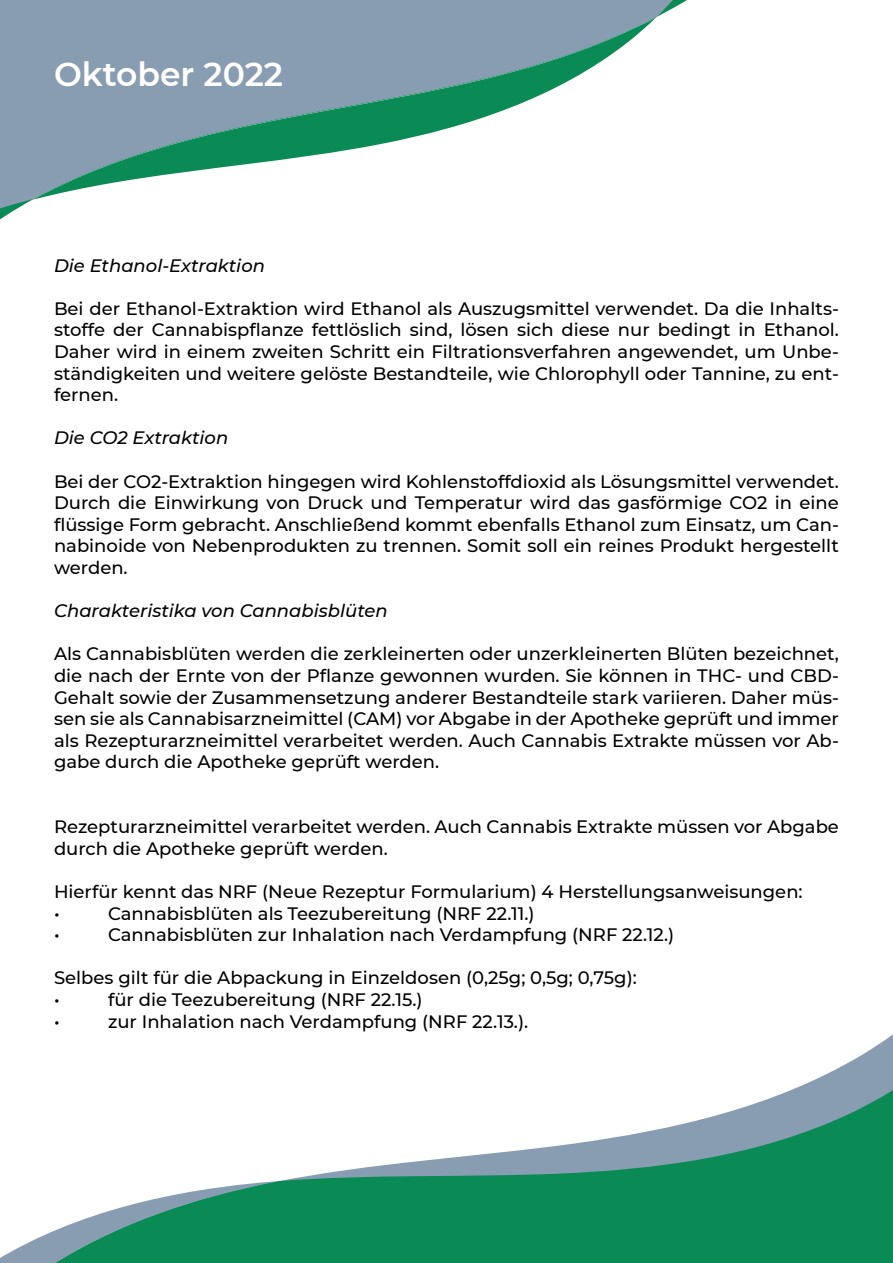
<style>
.page{position:relative;width:893px;height:1263px;background:#fff}
.page>*{position:absolute;margin:0;border:0;box-sizing:border-box;transform-origin:0 0}
.t1{font:600 33px "Montserrat";color:#fff}
.t2{font:500 18px/21.6px "Montserrat";color:#000;text-align:justify}
.t3{font:italic 500 18px "Montserrat";color:#000}
</style>
<div class="page">
<svg style="left:0;top:1235px;width:44px;height:28px"></svg>
<svg style="left:44px;top:1061px;width:849px;height:202px"></svg>
<svg style="left:0;top:0;width:687px;height:220px"></svg>
<div style="left:54px;top:54px;width:310px;height:37px;background:#899db2"></div>
<h1 class="t1" style="left:54px;top:51px;width:231px">Oktober 2022</h1>
<p class="t3" style="left:54px;top:253px;width:213px">Die Ethanol-Extraktion</p>
<p class="t2" style="left:54px;top:297px;width:786px">Bei der Ethanol-Extraktion wird Ethanol als Auszugsmittel verwendet. Da die Inhalts&shy;stoffe der Cannabispflanze fettlöslich sind, lösen sich diese nur bedingt in Ethanol.<br>Daher wird in einem zweiten Schritt ein Filtrationsverfahren angewendet, um Unbe&shy;ständigkeiten und weitere gelöste Bestandteile, wie Chlorophyll oder Tannine, zu ent&shy;fernen.</p>
<p class="t3" style="left:54px;top:425px;width:176px">Die CO2 Extraktion</p>
<p class="t2" style="left:54px;top:470px;width:786px">Bei der CO2-Extraktion hingegen wird Kohlenstoffdioxid als Lösungsmittel verwendet.<br>Durch die Einwirkung von Druck und Temperatur wird das gasförmige CO2 in eine flüssige Form gebracht. Anschließend kommt ebenfalls Ethanol zum Einsatz, um Can&shy;nabinoide von Nebenprodukten zu trennen. Somit soll ein reines Produkt hergestellt werden.</p>
<p class="t3" style="left:54px;top:598px;width:335px">Charakteristika von Cannabisblüten</p>
<p class="t2" style="left:54px;top:642px;width:786px">Als Cannabisblüten werden die zerkleinerten oder unzerkleinerten Blüten bezeichnet, die nach der Ernte von der Pflanze gewonnen wurden. Sie können in THC- und CBD-Gehalt sowie der Zusammensetzung anderer Bestandteile stark variieren. Daher müs&shy;sen sie als Cannabisarzneimittel (CAM) vor Abgabe in der Apotheke geprüft und immer als Rezepturarzneimittel verarbeitet werden. Auch Cannabis Extrakte müssen vor Ab&shy;gabe durch die Apotheke geprüft werden.</p>
<p class="t2" style="left:54px;top:815px;width:786px">Rezepturarzneimittel verarbeitet werden. Auch Cannabis Extrakte müssen vor Abgabe durch die Apotheke geprüft werden.</p>
<p class="t2" style="left:54px;top:880px;width:750px">Hierfür kennt das NRF (Neue Rezeptur Formularium) 4 Herstellungsanweisungen: •</p>
<p class="t2" style="left:108px;top:902px;width:428px">Cannabisblüten als Teezubereitung (NRF 22.11.)</p>
<p class="t2" style="left:54px;top:923px;width:7px">•</p>
<p class="t2" style="left:108px;top:923px;width:568px">Cannabisblüten zur Inhalation nach Verdampfung (NRF 22.12.)</p>
<p class="t2" style="left:54px;top:966px;width:584px">Selbes gilt für die Abpackung in Einzeldosen (0,25g; 0,5g; 0,75g): •</p>
<p class="t2" style="left:108px;top:988px;width:316px">für die Teezubereitung (NRF 22.15.)</p>
<p class="t2" style="left:54px;top:1010px;width:7px">•</p>
<p class="t2" style="left:108px;top:1010px;width:422px">zur Inhalation nach Verdampfung (NRF 22.13.).</p>
</div>
